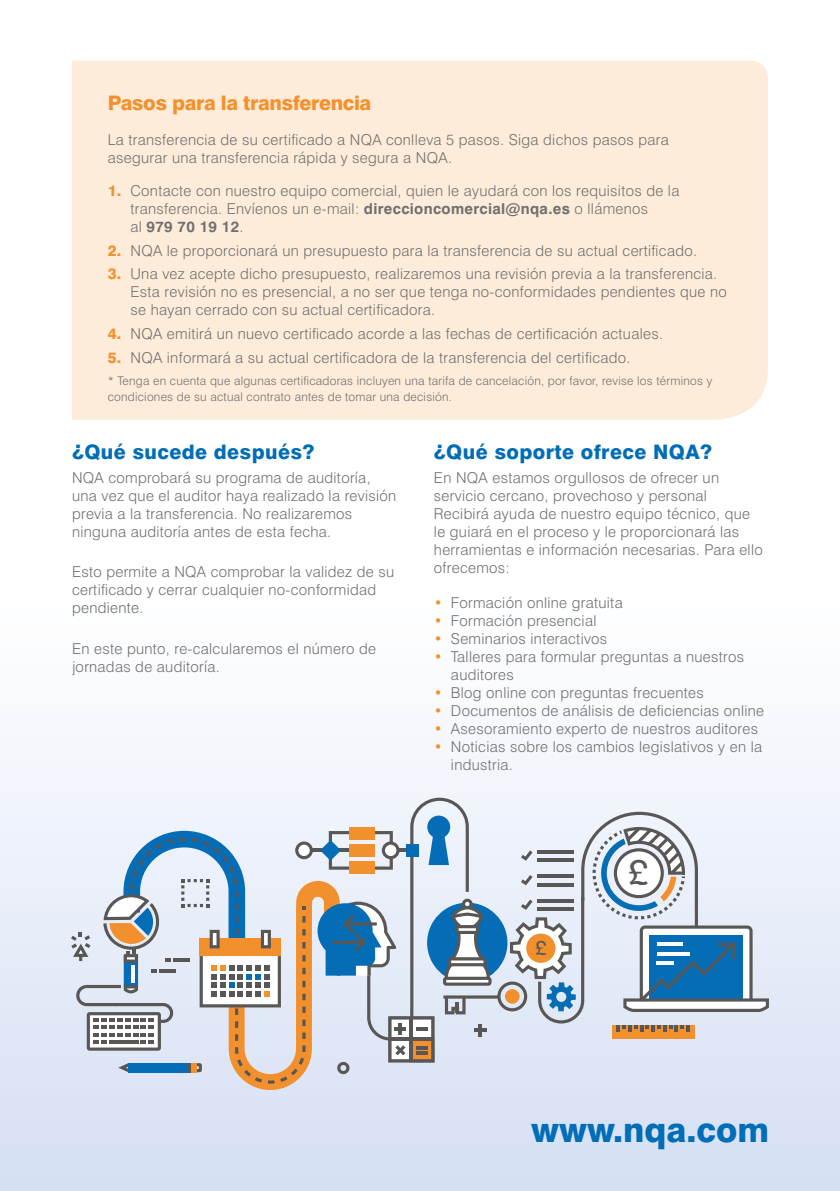
<style>
.page{position:relative;width:840px;height:1191px;background:#fff}
.page>*{position:absolute;margin:0;border:0;box-sizing:border-box;transform-origin:0 0}
.t1{font:36.8px "Swiss 721 BT";color:#585756}
.t2{font:800 34px "Swiss 721 BT";color:#006db7}
.t3{font:20.6px "Swiss 721 BT";color:#585756}
.t4{font:800 20px "Swiss 721 BT";letter-spacing:.02em;color:#006db7}
.t5{font:800 20px "Swiss 721 BT";letter-spacing:-.02em;color:#f3912d}
.t6{font:300 15px/18px "Swiss 721 BT";letter-spacing:.02em;color:#706f6f}
.t7{font:300 12px/16px "Swiss 721 BT";letter-spacing:.02em;color:#706f6f}
.s1{font-weight:800;color:#f3912d}
.s2{font-weight:700}
.s3{color:#f3912d}
</style>
<div class="page">
<div style="left:0;top:596px;width:839px;height:595px;background:linear-gradient(to bottom,#fff,#d4dff3)"></div>
<div style="left:72px;top:61px;width:695px;height:359px;background:#feecda"></div>
<svg style="left:71px;top:797px;width:697px;height:293px"></svg>
<h3 class="t5" style="left:108px;top:91px;width:265px">Pasos para la transferencia</h3>
<p class="t6" style="left:108px;top:131px;width:562px">La transferencia de su certificado a NQA conlleva 5 pasos. Siga dichos pasos para asegurar una transferencia rápida y segura a NQA.</p>
<p class="t6" style="left:130px;top:182px;width:550px;text-indent:-23px"><span class="s1">1.</span> Contacte con nuestro equipo comercial, quien le ayudará con los requisitos de la transferencia. Envíenos un e-mail: <span class="s2">direccioncomercial@nqa.es</span> o llámenos<br>al <span class="s2">979 70 19 12</span>.</p>
<p class="t6" style="left:108px;top:241px;width:590px"><span class="s1">2.</span> NQA le proporcionará un presupuesto para la transferencia de su actual certificado.</p>
<p class="t6" style="left:130px;top:265px;width:597px;text-indent:-23px"><span class="s1">3.</span> Una vez acepte dicho presupuesto, realizaremos una revisión previa a la transferencia.<br>Esta revisión no es presencial, a no ser que tenga no-conformidades pendientes que no se hayan cerrado con su actual certificadora.</p>
<p class="t6" style="left:108px;top:325px;width:556px"><span class="s1">4.</span> NQA emitirá un nuevo certificado acorde a las fechas de certificación actuales.</p>
<p class="t6" style="left:108px;top:348px;width:524px"><span class="s1">5.</span> NQA informará a su actual certificadora de la transferencia del certificado.</p>
<p class="t7" style="left:108px;top:372px;width:605px">* Tenga en cuenta que algunas certificadoras incluyen una tarifa de cancelación, por favor, revise los términos y condiciones de su actual contrato antes de tomar una decisión.</p>
<h3 class="t4" style="left:72px;top:439px;width:244px">¿Qué sucede después?</h3>
<p class="t6" style="left:72px;top:468px;width:325px">NQA comprobará su programa de auditoría, una vez que el auditor haya realizado la revisión previa a la transferencia. No realizaremos ninguna auditoría antes de esta fecha.</p>
<p class="t6" style="left:72px;top:563px;width:323px">Esto permite a NQA comprobar la validez de su certificado y cerrar cualquier no-conformidad pendiente.</p>
<p class="t6" style="left:72px;top:639px;width:305px">En este punto, re-calcularemos el número de jornadas de auditoría.</p>
<h3 class="t4" style="left:433px;top:439px;width:279px">¿Qué soporte ofrece NQA?</h3>
<p class="t6" style="left:433px;top:468px;width:330px">En NQA estamos orgullosos de ofrecer un servicio cercano, provechoso y personal Recibirá ayuda de nuestro equipo técnico, que le guiará en el proceso y le proporcionará las herramientas e información necesarias. Para ello ofrecemos:</p>
<p class="t6" style="left:433px;top:593px;width:190px"><span class="s3">•</span> Formación online gratuita</p>
<p class="t6" style="left:433px;top:611px;width:164px"><span class="s3">•</span> Formación presencial</p>
<p class="t6" style="left:433px;top:629px;width:175px"><span class="s3">•</span> Seminarios interactivos</p>
<p class="t6" style="left:450px;top:647px;width:294px;text-indent:-17px"><span class="s3">•</span> Talleres para formular preguntas a nuestros auditores</p>
<p class="t6" style="left:433px;top:683px;width:271px"><span class="s3">•</span> Blog online con preguntas frecuentes</p>
<p class="t6" style="left:433px;top:701px;width:331px"><span class="s3">•</span> Documentos de análisis de deficiencias online</p>
<p class="t6" style="left:433px;top:719px;width:325px"><span class="s3">•</span> Asesoramiento experto de nuestros auditores</p>
<p class="t6" style="left:450px;top:737px;width:312px;text-indent:-17px"><span class="s3">•</span> Noticias sobre los cambios legislativos y en la industria.</p>
<h3 class="t3" style="left:535px;top:934px;width:13px">£</h3>
<h1 class="t1" style="left:628px;top:850px;width:22px">£</h1>
<h2 class="t2" style="left:531px;top:1108px;width:239px">www.nqa.com</h2>
</div>
